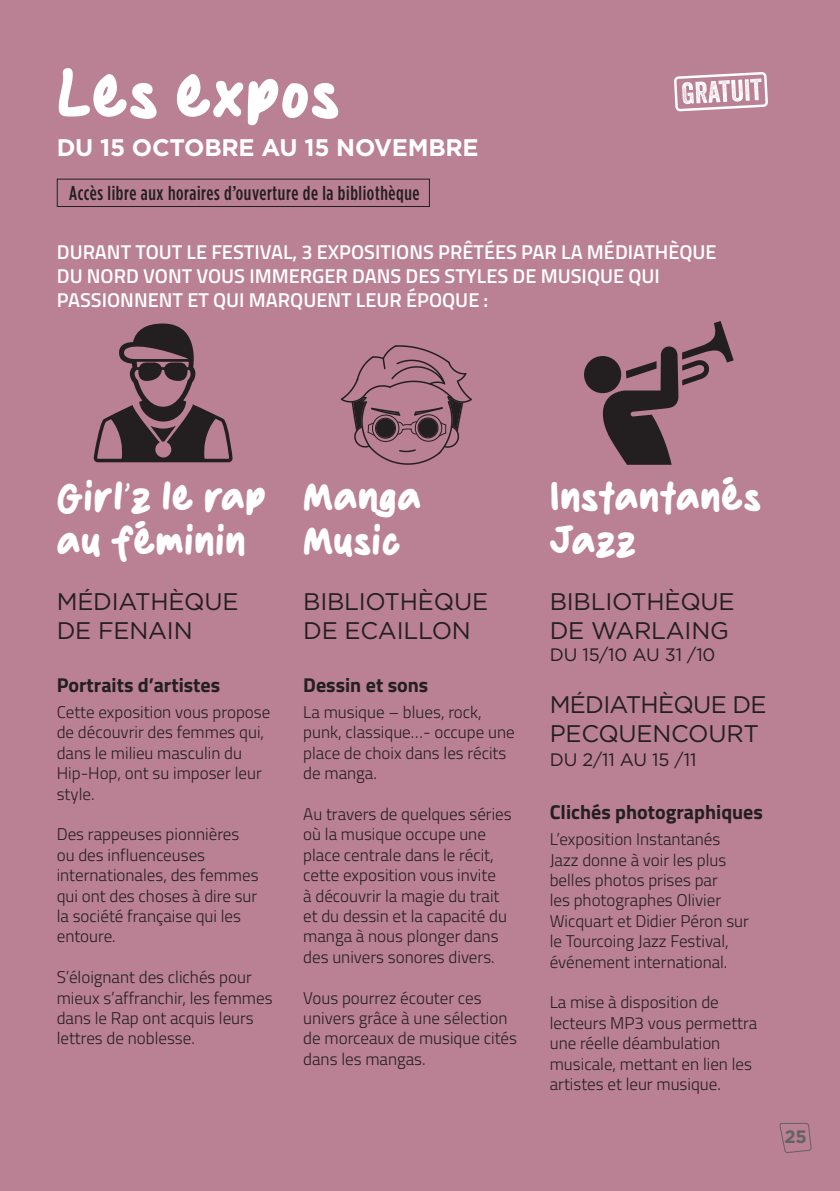
<style>
.page{position:relative;width:840px;height:1191px;background:#fff}
.page>*{position:absolute;margin:0;border:0;box-sizing:border-box;transform-origin:0 0}
.t1{font:60px "Mommy Talk";letter-spacing:.02em;color:#fff}
.t2{font:36px/43.2px "Mommy Talk";letter-spacing:.02em;color:#fff}
.t3{font:24px/28.8px "Gotham";letter-spacing:-.01em;color:#231f20}
.t4{font:24px/28.8px "Gotham";letter-spacing:-.03em;color:#231f20}
.t5{font:700 24px "Gotham";letter-spacing:-.01em;color:#fff}
.t6{font:600 20px/24px "Titillium Web";color:#fff}
.t7{font:700 20px "Titillium Web";color:#231f20}
.t8{font:500 20px "Gotham Condensed";letter-spacing:.03em;color:#231f20}
.t9{font:18px "Gotham";letter-spacing:-.01em;color:#231f20}
.t10{font:700 18px "Gotham";color:#636366}
.t11{font:300 17px/20.4px "Titillium Web";color:#231f20}
</style>
<div class="page">
<div style="left:0;top:0;width:839px;height:1191px;background:#ba8094"></div>
<svg style="left:779px;top:1123px;width:31px;height:30px"></svg>
<div style="left:57px;top:179px;width:372px;height:28px;border:1px solid #231f20"></div>
<svg style="left:340px;top:345px;width:131px;height:120px"></svg>
<svg style="left:94px;top:323px;width:138px;height:139px"></svg>
<svg style="left:584px;top:321px;width:149px;height:144px"></svg>
<svg style="left:674px;top:72px;width:93px;height:39px"></svg>
<h1 class="t1" style="left:57px;top:51px;width:284px">Les expos</h1>
<h3 class="t5" style="left:57px;top:132px;width:423px">DU 15 OCTOBRE AU 15 NOVEMBRE</h3>
<p class="t8" style="left:69px;top:182px;width:352px">Accès libre aux horaires d’ouverture de la bibliothèque</p>
<p class="t6" style="left:57px;top:239px;width:661px">DURANT TOUT LE FESTIVAL, 3 EXPOSITIONS PRÊTÉES PAR LA MÉDIATHÈQUE<br>DU NORD VONT VOUS IMMERGER DANS DES STYLES DE MUSIQUE QUI<br>PASSIONNENT ET QUI MARQUENT LEUR ÉPOQUE :</p>
<h2 class="t2" style="left:57px;top:475px;width:210px">Girl’z le rap au féminin</h2>
<h3 class="t3" style="left:57px;top:587px;width:183px">MÉDIATHÈQUE<br>DE FENAIN</h3>
<p class="t7" style="left:57px;top:669px;width:165px">Portraits d’artistes</p>
<p class="t11" style="left:57px;top:701px;width:215px">Cette exposition vous propose de découvrir des femmes qui, dans le milieu masculin du<br>Hip-Hop, ont su imposer leur style.</p>
<p class="t11" style="left:57px;top:823px;width:203px">Des rappeuses pionnières ou des influenceuses internationales, des femmes qui ont des choses à dire sur la société française qui les entoure.</p>
<p class="t11" style="left:57px;top:966px;width:217px">S’éloignant des clichés pour mieux s’affranchir, les femmes dans le Rap ont acquis leurs lettres de noblesse.</p>
<h2 class="t2" style="left:303px;top:475px;width:119px">Manga<br>Music</h2>
<h3 class="t3" style="left:303px;top:587px;width:186px">BIBLIOTHÈQUE<br>DE ECAILLON</h3>
<p class="t7" style="left:303px;top:669px;width:126px">Dessin et sons</p>
<p class="t11" style="left:303px;top:701px;width:213px">La musique – blues, rock, punk, classique…- occupe une place de choix dans les récits de manga.</p>
<p class="t11" style="left:303px;top:803px;width:210px">Au travers de quelques séries où la musique occupe une place centrale dans le récit, cette exposition vous invite<br>à découvrir la magie du trait et du dessin et la capacité du manga à nous plonger dans des univers sonores divers.</p>
<p class="t11" style="left:303px;top:986px;width:215px">Vous pourrez écouter ces univers grâce à une sélection de morceaux de musique cités dans les mangas.</p>
<h2 class="t2" style="left:549px;top:475px;width:213px">Instantanés<br>Jazz</h2>
<h3 class="t3" style="left:549px;top:587px;width:186px">BIBLIOTHÈQUE<br>DE WARLAING</h3>
<p class="t9" style="left:549px;top:643px;width:167px">DU 15/10 AU 31 /10</p>
<h3 class="t4" style="left:549px;top:690px;width:218px">MÉDIATHÈQUE DE<br>PECQUENCOURT</h3>
<p class="t9" style="left:549px;top:748px;width:148px">DU 2/11 AU 15 /11</p>
<p class="t7" style="left:549px;top:797px;width:214px">Clichés photographiques</p>
<p class="t11" style="left:549px;top:828px;width:200px">L’exposition Instantanés<br>Jazz donne à voir les plus belles photos prises par<br>les photographes Olivier<br>Wicquart et Didier Péron sur le Tourcoing Jazz Festival, événement international.</p>
<p class="t11" style="left:549px;top:991px;width:209px">La mise à disposition de lecteurs MP3 vous permettra une réelle déambulation musicale, mettant en lien les artistes et leur musique.</p>
<p class="t10" style="left:783px;top:1125px;width:24px">25</p>
</div>
